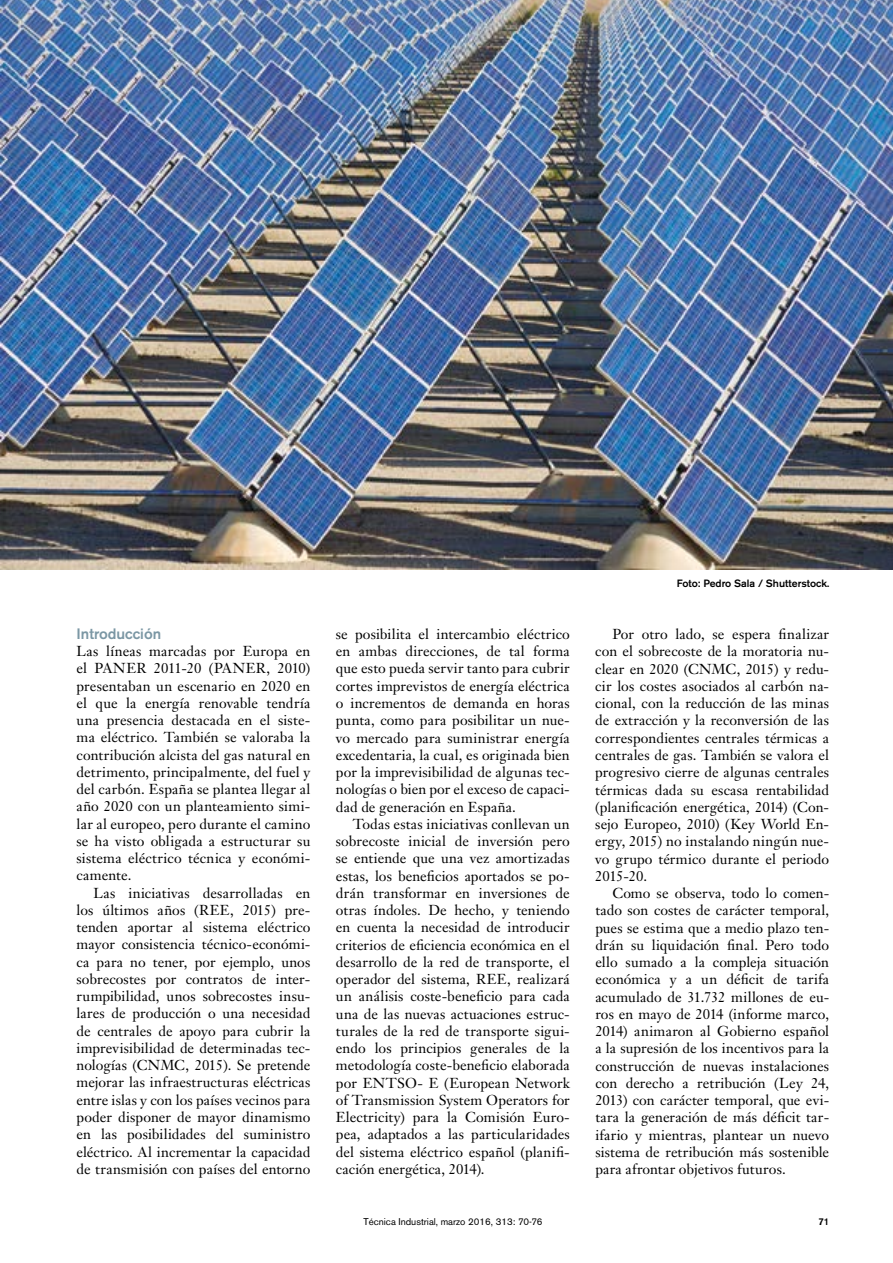
<style>
.page{position:relative;width:893px;height:1263px;background:#fff}
.page>*{position:absolute;margin:0;border:0;box-sizing:border-box;transform-origin:0 0}
.t1{font:500 15px "Akzidenz Grotesk BE";color:#7b97a4}
.t2{font:14.25px/17.2px "Janson Text";letter-spacing:.005em;color:#000;text-align:justify}
.t3{font:500 10.5px "Akzidenz Grotesk BE";color:#000}
.t4{font:9.75px "Akzidenz Grotesk BE";color:#000}
.t5{font:500 9.75px "Akzidenz Grotesk BE";color:#000}
</style>
<div class="page">
<img style="left:0;top:0;width:893px;height:570px">
<p class="t1" style="left:77px;top:624px;width:86px">Introducción</p>
<p class="t2" style="left:77px;top:642px;width:235px">Las líneas marcadas por Europa en el PANER 2011-20 (PANER, 2010) presentaban un escenario en 2020 en el que la energía renovable tendría una presencia destacada en el siste&shy;ma eléctrico. También se valoraba la contribución alcista del gas natural en detrimento, principalmente, del fuel y del carbón. España se plantea llegar al año 2020 con un planteamiento simi&shy;lar al europeo, pero durante el camino se ha visto obligada a estructurar su sistema eléctrico técnica y económi&shy;camente.</p>
<p class="t2" style="left:77px;top:884px;width:235px;text-indent:17px">Las iniciativas desarrolladas en los últimos años (REE, 2015) pre&shy;tenden aportar al sistema eléctrico mayor consistencia técnico-económi&shy;ca para no tener, por ejemplo, unos sobrecostes por contratos de inter&shy;rumpibilidad, unos sobrecostes insu&shy;lares de producción o una necesidad de centrales de apoyo para cubrir la imprevisibilidad de determinadas tec&shy;nologías (CNMC, 2015). Se pretende mejorar las infraestructuras eléctricas entre islas y con los países vecinos para poder disponer de mayor dinamismo en las posibilidades del suministro eléctrico. Al incrementar la capacidad de transmisión con países del entorno</p>
<p class="t2" style="left:336px;top:625px;width:235px">se posibilita el intercambio eléctrico en ambas direcciones, de tal forma que esto pueda servir tanto para cubrir cortes imprevistos de energía eléctrica o incrementos de demanda en horas punta, como para posibilitar un nue&shy;vo mercado para suministrar energía excedentaria, la cual, es originada bien por la imprevisibilidad de algunas tec&shy;nologías o bien por el exceso de capaci&shy;dad de generación en España.</p>
<p class="t2" style="left:336px;top:815px;width:235px;text-indent:17px">Todas estas iniciativas conllevan un sobrecoste inicial de inversión pero se entiende que una vez amortizadas estas, los beneficios aportados se po&shy;drán transformar en inversiones de otras índoles. De hecho, y teniendo en cuenta la necesidad de introducir criterios de eficiencia económica en el desarrollo de la red de transporte, el operador del sistema, REE, realizará un análisis coste-beneficio para cada una de las nuevas actuaciones estruc&shy;turales de la red de transporte sigui&shy;endo los principios generales de la metodología coste-beneficio elaborada por ENTSO- E (European Network of Transmission System Operators for Electricity) para la Comisión Euro&shy;pea, adaptados a las particularidades del sistema eléctrico español (planifi&shy;cación energética, 2014).</p>
<p class="t3" style="left:677px;top:577px;width:154px">Foto: Pedro Sala / Shutterstock.</p>
<p class="t2" style="left:595px;top:625px;width:235px;text-indent:17px">Por otro lado, se espera finalizar con el sobrecoste de la moratoria nu&shy;clear en 2020 (CNMC, 2015) y redu&shy;cir los costes asociados al carbón na&shy;cional, con la reducción de las minas de extracción y la reconversión de las correspondientes centrales térmicas a centrales de gas. También se valora el progresivo cierre de algunas centrales térmicas dada su escasa rentabilidad (planificación energética, 2014) (Con&shy;sejo Europeo, 2010) (Key World En&shy;ergy, 2015) no instalando ningún nue&shy;vo grupo térmico durante el periodo 2015-20.</p>
<p class="t2" style="left:595px;top:884px;width:235px;text-indent:17px">Como se observa, todo lo comen&shy;tado son costes de carácter temporal, pues se estima que a medio plazo ten&shy;drán su liquidación final. Pero todo ello sumado a la compleja situación económica y a un déficit de tarifa acumulado de 31.732 millones de eu&shy;ros en mayo de 2014 (informe marco, 2014) animaron al Gobierno español a la supresión de los incentivos para la construcción de nuevas instalaciones con derecho a retribución (Ley 24, 2013) con carácter temporal, que evi&shy;tara la generación de más déficit tar&shy;ifario y mientras, plantear un nuevo sistema de retribución más sostenible para afrontar objetivos futuros.</p>
<p class="t4" style="left:363px;top:1216px;width:180px">Técnica Industrial, marzo 2016, 313: 70-76</p>
<p class="t5" style="left:818px;top:1216px;width:12px">71</p>
</div>
